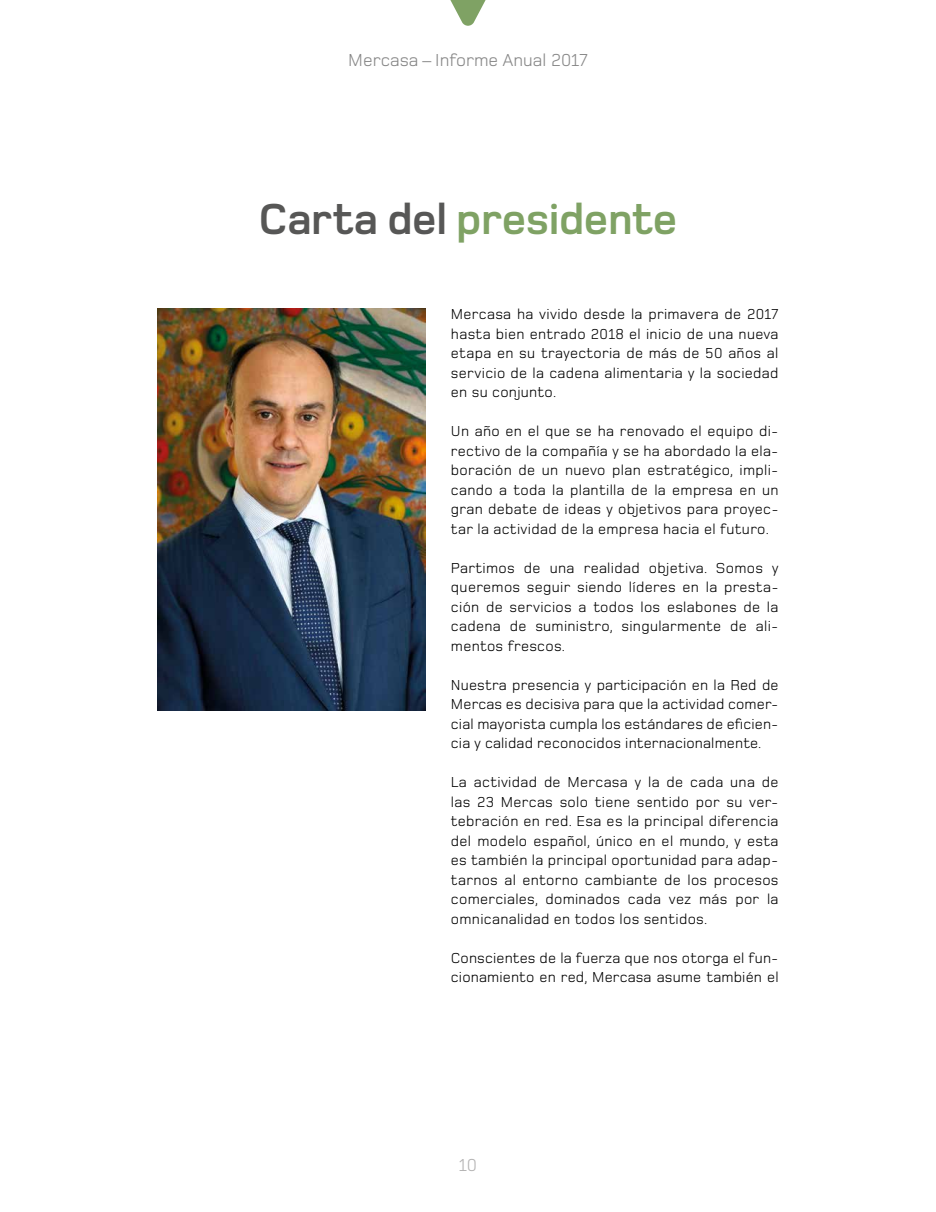
<style>
.page{position:relative;width:936px;height:1212px;background:#fff}
.page>*{position:absolute;margin:0;border:0;box-sizing:border-box;transform-origin:0 0}
.t1{font:700 45px "Foundry Monoline";letter-spacing:-.01em;color:#7fa264}
.t2{font:18px "Foundry Monoline";color:#878787}
.t3{font:18px "Foundry Monoline";color:#b3b2b2}
.t4{font:15px/19.5px "Foundry Monoline";letter-spacing:.02em;color:#000;text-align:justify}
.s1{color:#575756}
</style>
<div class="page">
<svg style="left:450px;top:0;width:36px;height:26px"></svg>
<img style="left:157px;top:308px;width:268px;height:402px">
<p class="t2" style="left:348px;top:50px;width:241px">Mercasa – Informe Anual 2017</p>
<h1 class="t1" style="left:258px;top:194px;width:420px"><span class="s1">Carta del</span> presidente</h1>
<p class="t4" style="left:451px;top:305px;width:329px">Mercasa ha vivido desde la primavera de 2017 hasta bien entrado 2018 el inicio de una nueva etapa en su trayectoria de más de 50 años al servicio de la cadena alimentaria y la sociedad en su conjunto.</p>
<p class="t4" style="left:451px;top:422px;width:329px">Un año en el que se ha renovado el equipo di&shy;rectivo de la compañía y se ha abordado la ela&shy;boración de un nuevo plan estratégico, impli&shy;cando a toda la plantilla de la empresa en un gran debate de ideas y objetivos para proyec&shy;tar la actividad de la empresa hacia el futuro.</p>
<p class="t4" style="left:451px;top:559px;width:329px">Partimos de una realidad objetiva. Somos y queremos seguir siendo líderes en la presta&shy;ción de servicios a todos los eslabones de la cadena de suministro, singularmente de ali&shy;mentos frescos.</p>
<p class="t4" style="left:451px;top:676px;width:329px">Nuestra presencia y participación en la Red de Mercas es decisiva para que la actividad comer&shy;cial mayorista cumpla los estándares de eficien&shy;cia y calidad reconocidos internacionalmente.</p>
<p class="t4" style="left:451px;top:773px;width:329px">La actividad de Mercasa y la de cada una de las 23 Mercas solo tiene sentido por su ver&shy;tebración en red. Esa es la principal diferencia del modelo español, único en el mundo, y esta es también la principal oportunidad para adap&shy;tarnos al entorno cambiante de los procesos comerciales, dominados cada vez más por la omnicanalidad en todos los sentidos.</p>
<p class="t4" style="left:451px;top:949px;width:329px">Conscientes de la fuerza que nos otorga el fun&shy;cionamiento en red, Mercasa asume también el</p>
<p class="t3" style="left:459px;top:1155px;width:20px">10</p>
</div>
